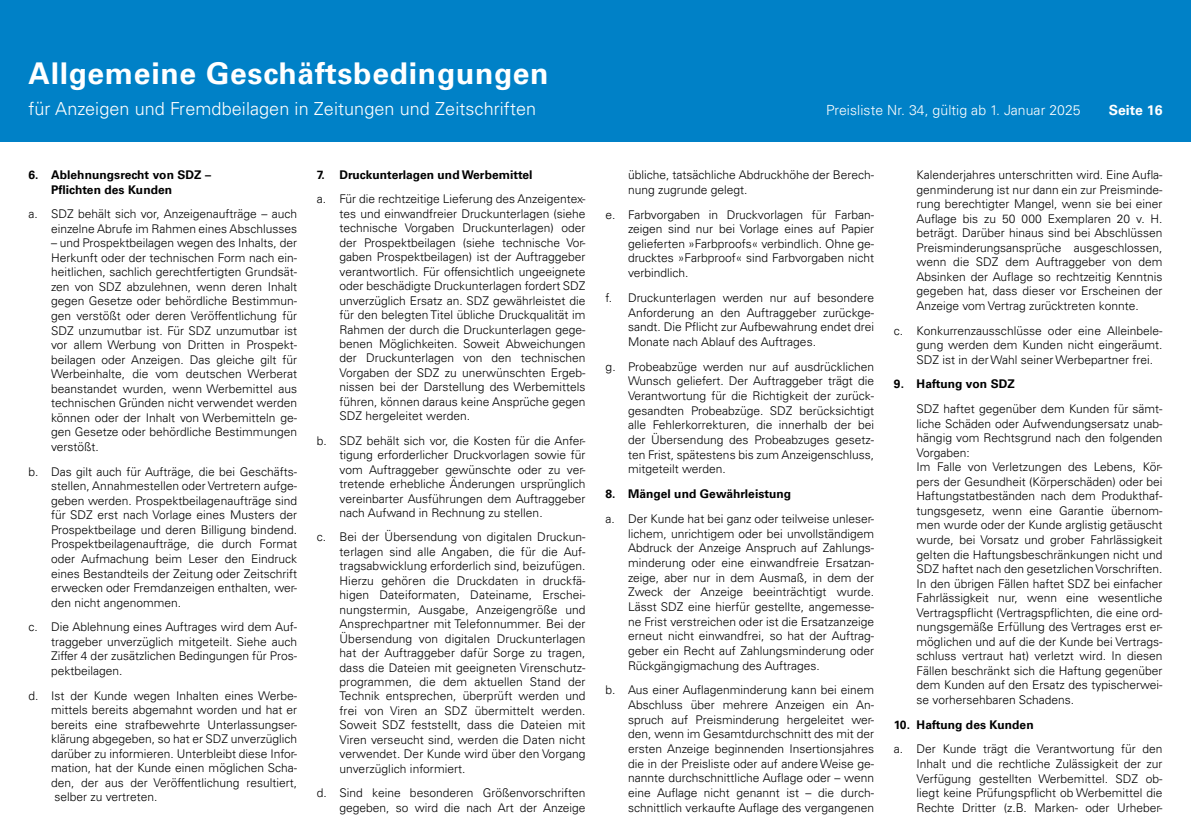
<style>
.page{position:relative;width:1191px;height:840px;background:#fff}
.page>*{position:absolute;margin:0;border:0;box-sizing:border-box;transform-origin:0 0}
.t1{font:700 30px "Univers LT Pro 65";letter-spacing:.025em;color:#fff}
.t2{font:300 18px "Univers LT Pro 45";letter-spacing:.005em;color:#fff}
.t3{font:300 14px "Univers LT Pro 45";letter-spacing:.005em;color:#fff}
.t4{font:700 14px "Univers LT Pro 65";letter-spacing:.005em;color:#fff}
.t5{font:300 12px/14.6px "Univers LT Pro 45";color:#000;text-align:justify}
.t6{font:700 12px/14.6px "Univers LT Pro 65";letter-spacing:.005em;color:#000}
</style>
<div class="page">
<div style="left:0;top:0;width:1191px;height:142px;background:#0081c7"></div>
<h1 class="t1" style="left:28px;top:52px;width:522px">Allgemeine Geschäftsbedingungen</h1>
<h2 class="t2" style="left:28px;top:97px;width:509px">für Anzeigen und Fremdbeilagen in Zeitungen und Zeitschriften</h2>
<p class="t4" style="left:1108px;top:100px;width:55px">Seite 16</p>
<p class="t3" style="left:826px;top:101px;width:256px">Preisliste Nr. 34, gültig ab 1. Januar 2025</p>
<p class="t6" style="left:51px;top:167px;width:161px;text-indent:-23px">6. Ablehnungsrecht von SDZ –<br>Pflichten des Kunden</p>
<p class="t5" style="left:28px;top:206px;width:270px;text-align:right">a. SDZ behält sich vor, Anzeigenaufträge – auch einzelne Abrufe im Rahmen eines Abschlusses</p>
<p class="t5" style="left:51px;top:235px;width:247px">– und Prospektbeilagen wegen des Inhalts, der Herkunft oder der technischen Form nach ein&shy;heitlichen, sachlich gerechtfertigten Grundsät&shy;zen von SDZ abzulehnen, wenn deren Inhalt gegen Gesetze oder behördliche Bestimmun&shy;gen verstößt oder deren Veröffentlichung für SDZ unzumutbar ist. Für SDZ unzumutbar ist vor allem Werbung von Dritten in Prospekt&shy;beilagen oder Anzeigen. Das gleiche gilt für Werbeinhalte, die vom deutschen Werberat beanstandet wurden, wenn Werbemittel aus technischen Gründen nicht verwendet werden können oder der Inhalt von Werbemitteln ge&shy;gen Gesetze oder behördliche Bestimmungen verstößt.</p>
<p class="t5" style="left:51px;top:463px;width:247px;text-indent:-23px">b. Das gilt auch für Aufträge, die bei Geschäfts&shy;stellen, Annahmestellen oder Vertretern aufge&shy;geben werden. Prospektbeilagenaufträge sind für SDZ erst nach Vorlage eines Musters der Prospektbeilage und deren Billigung bindend.<br>Prospektbeilagenaufträge, die durch Format oder Aufmachung beim Leser den Eindruck eines Bestandteils der Zeitung oder Zeitschrift erwecken oder Fremdanzeigen enthalten, wer&shy;den nicht angenommen.</p>
<p class="t5" style="left:51px;top:619px;width:247px;text-indent:-23px">c. Die Ablehnung eines Auftrages wird dem Auf&shy;traggeber unverzüglich mitgeteilt. Siehe auch Ziffer 4 der zusätzlichen Bedingungen für Pros&shy;pektbeilagen.</p>
<p class="t5" style="left:51px;top:687px;width:247px;text-indent:-23px">d. Ist der Kunde wegen Inhalten eines Werbe&shy;mittels bereits abgemahnt worden und hat er bereits eine strafbewehrte Unterlassungser&shy;klärung abgegeben, so hat er SDZ unverzüglich darüber zu informieren. Unterbleibt diese Infor&shy;mation, hat der Kunde einen möglichen Scha&shy;den, der aus der Veröffentlichung resultiert, selber zu vertreten.</p>
<p class="t6" style="left:317px;top:167px;width:217px">7. Druckunterlagen und Werbemittel</p>
<p class="t5" style="left:339px;top:191px;width:247px;text-indent:-23px">a. Für die rechtzeitige Lieferung des Anzeigentex&shy;tes und einwandfreier Druckunterlagen (siehe technische Vorgaben Druckunterlagen) oder der Prospektbeilagen (siehe technische Vor&shy;gaben Prospektbeilagen) ist der Auftraggeber verantwortlich. Für offensichtlich ungeeignete oder beschädigte Druckunterlagen fordert SDZ unverzüglich Ersatz an. SDZ gewährleistet die für den belegten Titel übliche Druckqualität im Rahmen der durch die Druckunterlagen gege&shy;benen Möglichkeiten. Soweit Abweichungen der Druckunterlagen von den technischen Vorgaben der SDZ zu unerwünschten Ergeb&shy;nissen bei der Darstellung des Werbemittels führen, können daraus keine Ansprüche gegen SDZ hergeleitet werden.</p>
<p class="t5" style="left:339px;top:432px;width:247px;text-indent:-23px">b. SDZ behält sich vor, die Kosten für die Anfer&shy;tigung erforderlicher Druckvorlagen sowie für vom Auftraggeber gewünschte oder zu ver&shy;tretende erhebliche Änderungen ursprünglich vereinbarter Ausführungen dem Auftraggeber nach Aufwand in Rechnung zu stellen.</p>
<p class="t5" style="left:339px;top:529px;width:247px;text-indent:-23px">c. Bei der Übersendung von digitalen Druckun&shy;terlagen sind alle Angaben, die für die Auf&shy;tragsabwicklung erforderlich sind, beizufügen.<br>Hierzu gehören die Druckdaten in druckfä&shy;higen Dateiformaten, Dateiname, Erschei&shy;nungstermin, Ausgabe, Anzeigengröße und Ansprechpartner mit Telefonnummer. Bei der Übersendung von digitalen Druckunterlagen hat der Auftraggeber dafür Sorge zu tragen, dass die Dateien mit geeigneten Virenschutz&shy;programmen, die dem aktuellen Stand der Technik entsprechen, überprüft werden und frei von Viren an SDZ übermittelt werden.<br>Soweit SDZ feststellt, dass die Dateien mit Viren verseucht sind, werden die Daten nicht verwendet. Der Kunde wird über den Vorgang unverzüglich informiert.</p>
<p class="t5" style="left:317px;top:785px;width:270px;text-align:right">d. Sind keine besonderen Größenvorschriften gegeben, so wird die nach Art der Anzeige</p>
<p class="t5" style="left:628px;top:167px;width:247px">übliche, tatsächliche Abdruckhöhe der Berech&shy;nung zugrunde gelegt.</p>
<p class="t5" style="left:628px;top:206px;width:247px;text-indent:-23px">e. Farbvorgaben in Druckvorlagen für Farban&shy;zeigen sind nur bei Vorlage eines auf Papier gelieferten »Farbproofs« verbindlich. Ohne ge&shy;drucktes »Farbproof« sind Farbvorgaben nicht verbindlich.</p>
<p class="t5" style="left:628px;top:290px;width:247px;text-indent:-23px">f. Druckunterlagen werden nur auf besondere Anforderung an den Auftraggeber zurückge&shy;sandt. Die Pflicht zur Aufbewahrung endet drei Monate nach Ablauf des Auftrages.</p>
<p class="t5" style="left:628px;top:359px;width:247px;text-indent:-23px">g. Probeabzüge werden nur auf ausdrücklichen Wunsch geliefert. Der Auftraggeber trägt die Verantwortung für die Richtigkeit der zurück&shy;gesandten Probeabzüge. SDZ berücksichtigt alle Fehlerkorrekturen, die innerhalb der bei der Übersendung des Probeabzuges gesetz&shy;ten Frist, spätestens bis zum Anzeigenschluss, mitgeteilt werden.</p>
<p class="t6" style="left:605px;top:486px;width:187px">8. Mängel und Gewährleistung</p>
<p class="t5" style="left:628px;top:511px;width:247px;text-indent:-23px">a. Der Kunde hat bei ganz oder teilweise unleser&shy;lichem, unrichtigem oder bei unvollständigem Abdruck der Anzeige Anspruch auf Zahlungs&shy;minderung oder eine einwandfreie Ersatzan&shy;zeige, aber nur in dem Ausmaß, in dem der Zweck der Anzeige beeinträchtigt wurde.<br>Lässt SDZ eine hierfür gestellte, angemesse&shy;ne Frist verstreichen oder ist die Ersatzanzeige erneut nicht einwandfrei, so hat der Auftrag&shy;geber ein Recht auf Zahlungsminderung oder Rückgängigmachung des Auftrages.</p>
<p class="t5" style="left:628px;top:682px;width:247px;text-indent:-23px">b. Aus einer Auflagenminderung kann bei einem Abschluss über mehrere Anzeigen ein An&shy;spruch auf Preisminderung hergeleitet wer&shy;den, wenn im Gesamtdurchschnitt des mit der ersten Anzeige beginnenden Insertionsjahres die in der Preisliste oder auf andere Weise ge&shy;nannte durchschnittliche Auflage oder – wenn eine Auflage nicht genannt ist – die durch&shy;schnittlich verkaufte Auflage des vergangenen</p>
<p class="t5" style="left:916px;top:167px;width:247px">Kalenderjahres unterschritten wird. Eine Aufla&shy;genminderung ist nur dann ein zur Preisminde&shy;rung berechtigter Mangel, wenn sie bei einer Auflage bis zu 50 000 Exemplaren 20 v. H. beträgt. Darüber hinaus sind bei Abschlüssen Preisminderungsansprüche ausgeschlossen, wenn die SDZ dem Auftraggeber von dem Absinken der Auflage so rechtzeitig Kenntnis gegeben hat, dass dieser vor Erscheinen der Anzeige vom Vertrag zurücktreten konnte.</p>
<p class="t5" style="left:916px;top:322px;width:247px;text-indent:-23px">c. Konkurrenzausschlüsse oder eine Alleinbele&shy;gung werden dem Kunden nicht eingeräumt.<br>SDZ ist in der Wahl seiner Werbepartner frei.</p>
<p class="t6" style="left:894px;top:376px;width:122px">9. Haftung von SDZ</p>
<p class="t5" style="left:916px;top:401px;width:247px;text-align:left">SDZ haftet gegenüber dem Kunden für sämt&shy;liche Schäden oder Aufwendungsersatz unab&shy;hängig vom Rechtsgrund nach den folgenden Vorgaben:<br>Im Falle von Verletzungen des Lebens, Kör&shy;pers der Gesundheit (Körperschäden) oder bei Haftungstatbeständen nach dem Produkthaf&shy;tungsgesetz, wenn eine Garantie übernom&shy;men wurde oder der Kunde arglistig getäuscht wurde, bei Vorsatz und grober Fahrlässigkeit gelten die Haftungsbeschränkungen nicht und SDZ haftet nach den gesetzlichen Vorschriften.<br>In den übrigen Fällen haftet SDZ bei einfacher Fahrlässigkeit nur, wenn eine wesentliche Vertragspflicht (Vertragspflichten, die eine ord&shy;nungsgemäße Erfüllung des Vertrages erst er&shy;möglichen und auf die der Kunde bei Vertrags&shy;schluss vertraut hat) verletzt wird. In diesen Fällen beschränkt sich die Haftung gegenüber dem Kunden auf den Ersatz des typischerwei&shy;se vorhersehbaren Schadens.</p>
<p class="t6" style="left:894px;top:716px;width:141px">10. Haftung des Kunden</p>
<p class="t5" style="left:916px;top:741px;width:247px;text-indent:-23px">a. Der Kunde trägt die Verantwortung für den Inhalt und die rechtliche Zulässigkeit der zur Verfügung gestellten Werbemittel. SDZ ob&shy;liegt keine Prüfungspflicht ob Werbemittel die Rechte Dritter (z.B. Marken- oder Urheber-</p>
</div>
